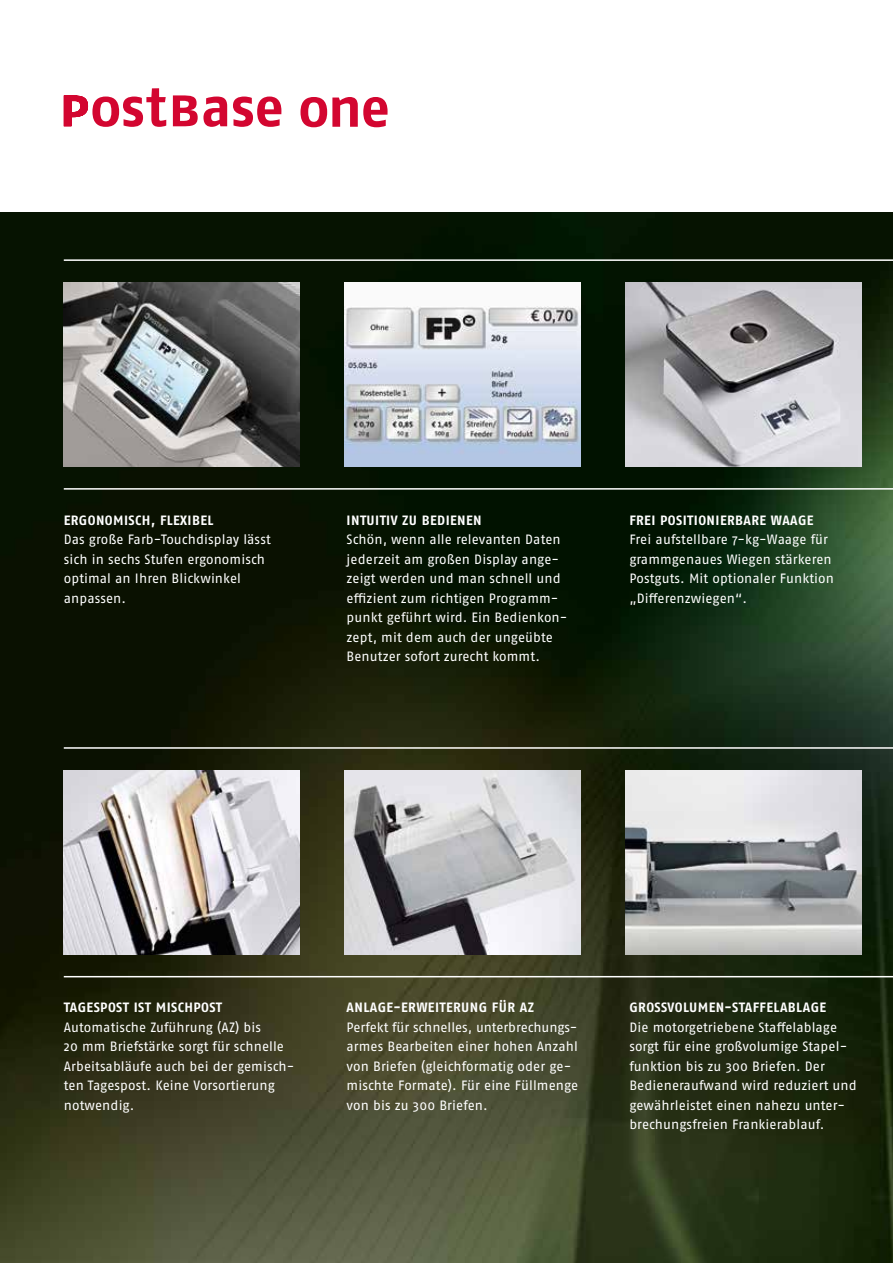
<style>
.page{position:relative;width:893px;height:1263px;background:#fff}
.page>*{position:absolute;margin:0;border:0;box-sizing:border-box;transform-origin:0 0}
.t1{font:700 55.2px "Fago OT";color:#d30630}
.t2{font:13.5px/19.5px "Fago OT";letter-spacing:.005em;color:#fff}
.t3{font:700 13.5px "Fago OT";letter-spacing:.03em;color:#fff}
</style>
<div class="page">
<img style="left:0;top:213px;width:893px;height:1050px">
<img style="left:64px;top:282px;width:235px;height:185px">
<img style="left:345px;top:282px;width:235px;height:185px">
<img style="left:626px;top:282px;width:235px;height:185px">
<img style="left:64px;top:770px;width:235px;height:184px">
<img style="left:345px;top:770px;width:235px;height:184px">
<img style="left:626px;top:770px;width:235px;height:184px">
<hr style="left:64px;top:259px;width:829px;height:2px;background:#fff">
<hr style="left:64px;top:488px;width:829px;height:2px;background:#fff">
<hr style="left:64px;top:747px;width:829px;height:2px;background:#fff">
<hr style="left:64px;top:976px;width:829px;height:1px;background:#fff">
<svg style="left:64px;top:88px;width:102px;height:39px"></svg>
<svg style="left:173px;top:95px;width:108px;height:32px"></svg>
<h1 class="t1" style="left:298px;top:74px;width:93px">one</h1>
<p class="t3" style="left:64px;top:512px;width:151px">ERGONOMISCH, FLEXIBEL</p>
<p class="t2" style="left:64px;top:530px;width:208px">Das große Farb-Touchdisplay lässt sich in sechs Stufen ergonomisch optimal an Ihren Blickwinkel anpassen.</p>
<p class="t3" style="left:347px;top:512px;width:137px">INTUITIV ZU BEDIENEN</p>
<p class="t2" style="left:347px;top:530px;width:222px">Schön, wenn alle relevanten Daten jederzeit am großen Display ange&shy;zeigt werden und man schnell und effizient zum richtigen Programm&shy;punkt geführt wird. Ein Bedienkon&shy;zept, mit dem auch der ungeübte Benutzer sofort zurecht kommt.</p>
<p class="t3" style="left:629px;top:512px;width:186px">FREI POSITIONIERBARE WAAGE</p>
<p class="t2" style="left:629px;top:530px;width:206px">Frei aufstellbare 7-kg-Waage für grammgenaues Wiegen stärkeren<br>Postguts. Mit optionaler Funktion „Differenzwiegen“.</p>
<p class="t3" style="left:64px;top:999px;width:160px">TAGESPOST IST MISCHPOST</p>
<p class="t2" style="left:64px;top:1017px;width:232px">Automatische Zuführung (AZ) bis<br>20 mm Briefstärke sorgt für schnelle<br>Arbeitsabläufe auch bei der gemisch&shy;ten Tagespost. Keine Vorsortierung notwendig.</p>
<p class="t3" style="left:347px;top:999px;width:189px">ANLAGE-ERWEITERUNG FÜR AZ</p>
<p class="t2" style="left:347px;top:1017px;width:233px">Perfekt für schnelles, unterbrechungs&shy;armes Bearbeiten einer hohen Anzahl von Briefen (gleichformatig oder ge&shy;mischte Formate). Für eine Füllmenge von bis zu 300 Briefen.</p>
<p class="t3" style="left:629px;top:999px;width:198px">GROSSVOLUMEN-STAFFELABLAGE</p>
<p class="t2" style="left:629px;top:1017px;width:229px">Die motorgetriebene Staffelablage sorgt für eine großvolumige Stapel&shy;funktion bis zu 300 Briefen. Der Bedieneraufwand wird reduziert und gewährleistet einen nahezu unter&shy;brechungsfreien Frankierablauf.</p>
</div>
